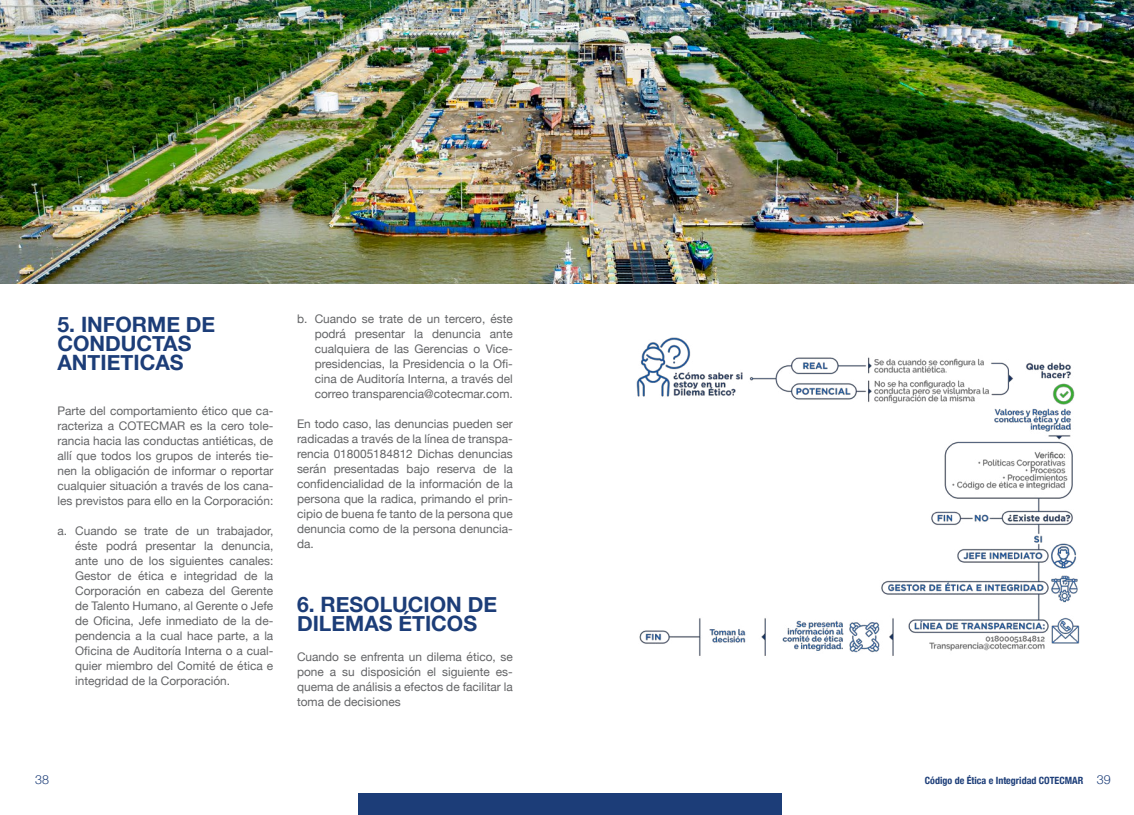
<style>
.page{position:relative;width:1134px;height:815px;background:#fff}
.page>*{position:absolute;margin:0;border:0;box-sizing:border-box;transform-origin:0 0}
.t1{font:700 21.12px/19px "Helvetica Neue";color:#1c3d78}
.t2{font:300 12.5px "Helvetica Neue";color:#1c3d78}
.t3{font:11.88px/15px "Helvetica Neue";color:#636466;text-align:justify}
.t4{font:700 condensed 10px "Helvetica Neue";color:#1c3d78}
.s1{font-weight:300;font-stretch:normal;font-size:12.5px}
</style>
<div class="page">
<div style="left:358px;top:794px;width:423px;height:21px;background:#1c3d78"></div>
<img style="left:636px;top:337px;width:444px;height:319px">
<img style="left:0;top:0;width:1134px;height:283px">
<h1 class="t1" style="left:58px;top:316px;width:159px">5. INFORME DE<br>CONDUCTAS<br>ANTIETICAS</h1>
<p class="t3" style="left:58px;top:404px;width:217px">Parte del comportamiento ético que ca&shy;racteriza a COTECMAR es la cero tole&shy;rancia hacia las conductas antiéticas, de allí que todos los grupos de interés tie&shy;nen la obligación de informar o reportar cualquier situación a través de los cana&shy;les previstos para ello en la Corporación:</p>
<p class="t3" style="left:75px;top:524px;width:200px;text-indent:-18px">a. Cuando se trate de un trabajador, éste podrá presentar la denuncia, ante uno de los siguientes canales:<br>Gestor de ética e integridad de la Corporación en cabeza del Gerente de Talento Humano, al Gerente o Jefe de Oficina, Jefe inmediato de la de&shy;pendencia a la cual hace parte, a la Oficina de Auditoría Interna o a cual&shy;quier miembro del Comité de ética e integridad de la Corporación.</p>
<p class="t3" style="left:315px;top:312px;width:200px;text-indent:-18px">b. Cuando se trate de un tercero, éste podrá presentar la denuncia ante cualquiera de las Gerencias o Vice&shy;presidencias, la Presidencia o la Ofi&shy;cina de Auditoría Interna, a través del correo transparencia@cotecmar.com.</p>
<p class="t3" style="left:297px;top:417px;width:217px">En todo caso, las denuncias pueden ser radicadas a través de la línea de transpa&shy;rencia 018005184812 Dichas denuncias serán presentadas bajo reserva de la confidencialidad de la información de la persona que la radica, primando el prin&shy;cipio de buena fe tanto de la persona que denuncia como de la persona denuncia&shy;da.</p>
<h1 class="t1" style="left:297px;top:596px;width:202px">6. RESOLUCION DE<br>DILEMAS ÉTICOS</h1>
<p class="t3" style="left:297px;top:650px;width:217px">Cuando se enfrenta un dilema ético, se pone a su disposición el siguiente es&shy;quema de análisis a efectos de facilitar la toma de decisiones</p>
<p class="t2" style="left:35px;top:769px;width:15px">38</p>
<p class="t4" style="left:925px;top:772px;width:187px">Código de Ética e Integridad COTECMAR <span class="s1">39</span></p>
</div>
